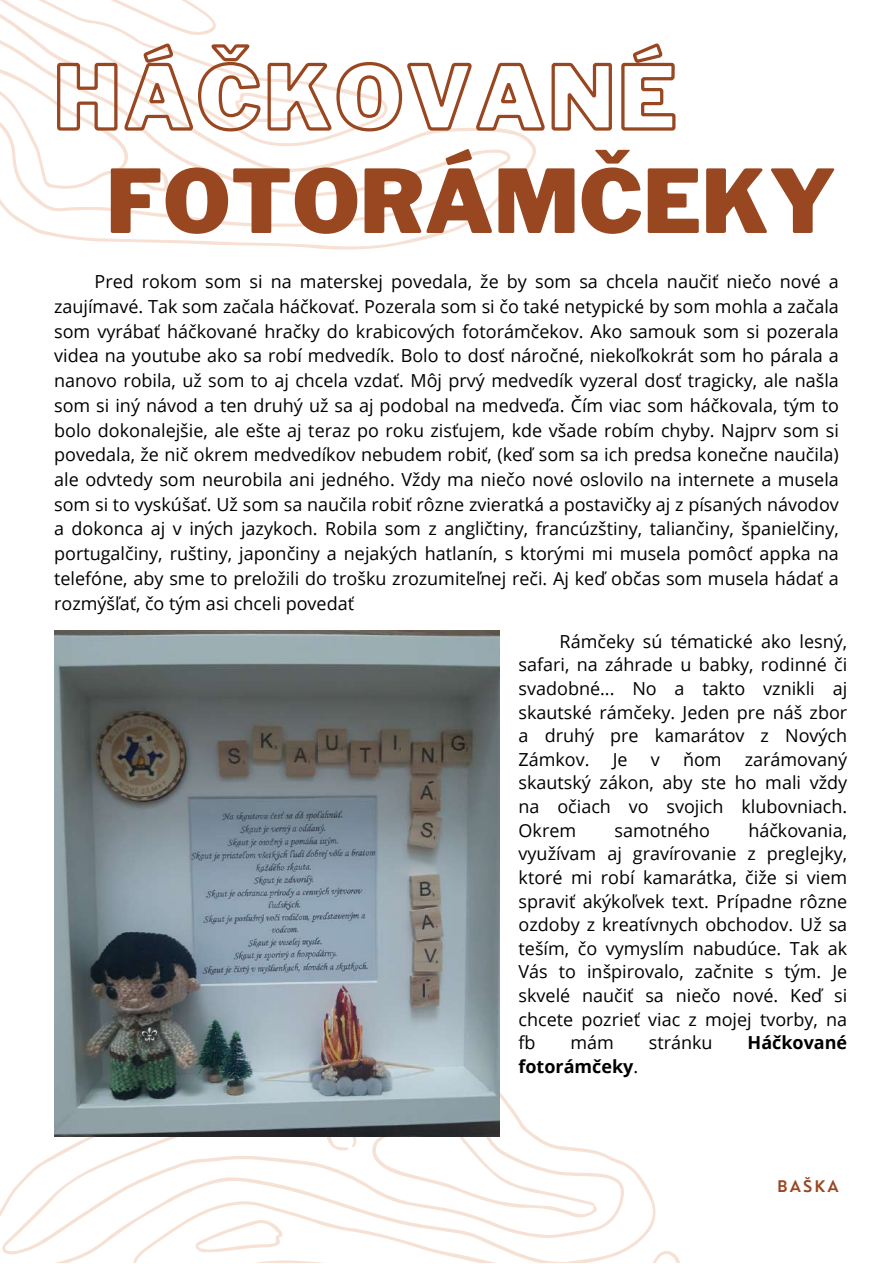
<style>
.page{position:relative;width:893px;height:1264px;background:#fff}
.page>*{position:absolute;margin:0;border:0;box-sizing:border-box;transform-origin:0 0}
.t1{font:900 87px "Libre Franklin";color:#994721}
.t2{font:18px/23.5px "Open Sans";color:#000;text-align:justify}
.t3{font:700 18px "Open Sans";color:#000}
.t4{font:600 15.6px "Nourd";letter-spacing:.145em;color:#994721}
.s1{font-weight:400}
</style>
<div class="page">
<svg style="left:0;top:0;width:536px;height:250px"></svg>
<svg style="left:0;top:1058px;width:680px;height:204px"></svg>
<img style="left:54px;top:631px;width:445px;height:505px">
<svg style="left:55px;top:42px;width:621px;height:91px"></svg>
<h1 class="t1" style="left:106px;top:149px;width:731px">FOTORÁMČEKY</h1>
<p class="t2" style="left:54px;top:269px;width:786px;line-height:24.8px;text-indent:40px">Pred rokom som si na materskej povedala, že by som sa chcela naučiť niečo nové a zaujímavé. Tak som začala háčkovať. Pozerala som si čo také netypické by som mohla a začala som vyrábať háčkované hračky do krabicových fotorámčekov. Ako samouk som si pozerala videa na youtube ako sa robí medvedík. Bolo to dosť náročné, niekoľkokrát som ho párala a nanovo robila, už som to aj chcela vzdať. Môj prvý medvedík vyzeral dosť tragicky, ale našla som si iný návod a ten druhý už sa aj podobal na medveďa. Čím viac som háčkovala, tým to bolo dokonalejšie, ale ešte aj teraz po roku zisťujem, kde všade robím chyby. Najprv som si povedala, že nič okrem medvedíkov nebudem robiť, (keď som sa ich predsa konečne naučila) ale odvtedy som neurobila ani jedného. Vždy ma niečo nové oslovilo na internete a musela som si to vyskúšať. Už som sa naučila robiť rôzne zvieratká a postavičky aj z písaných návodov a dokonca aj v iných jazykoch. Robila som z angličtiny, francúzštiny, taliančiny, španielčiny, portugalčiny, ruštiny, japončiny a nejakých hatlanín, s ktorými mi musela pomôcť appka na telefóne, aby sme to preložili do trošku zrozumiteľnej reči. Aj keď občas som musela hádať a rozmýšľať, čo tým asi chceli povedať</p>
<p class="t2" style="left:518px;top:629px;width:330px;text-indent:41px">Rámčeky sú tématické ako lesný, safari, na záhrade u babky, rodinné či svadobné... No a takto vznikli aj skautské rámčeky. Jeden pre náš zbor a druhý pre kamarátov z Nových Zámkov.</p>
<p class="t2" style="left:518px;top:747px;width:330px;text-indent:226px">zarámovaný skautský zákon, aby ste ho mali vždy na očiach vo svojich klubovniach.<br>Okrem</p>
<p class="t2" style="left:612px;top:747px;width:16px">Je</p>
<p class="t2" style="left:650px;top:747px;width:10px">v</p>
<p class="t2" style="left:683px;top:747px;width:40px">ňom</p>
<p class="t2" style="left:518px;top:817px;width:330px;text-indent:230px">háčkovania, využívam aj gravírovanie z preglejky, ktoré mi robí kamarátka, čiže si viem spraviť akýkoľvek text. Prípadne rôzne ozdoby z kreatívnych obchodov. Už sa teším, čo vymyslím nabudúce. Tak ak Vás to inšpirovalo, začnite s tým. Je skvelé naučiť sa niečo nové. Keď si chcete pozrieť viac z mojej tvorby, na fb</p>
<p class="t2" style="left:614px;top:817px;width:97px">samotného</p>
<p class="t2" style="left:570px;top:1030px;width:45px">mám</p>
<p class="t2" style="left:649px;top:1030px;width:65px">stránku</p>
<p class="t3" style="left:747px;top:1029px;width:101px">Háčkované</p>
<p class="t3" style="left:518px;top:1053px;width:121px">fotorámčeky<span class="s1">.</span></p>
<p class="t4" style="left:777px;top:1176px;width:63px">BAŠKA</p>
</div>
